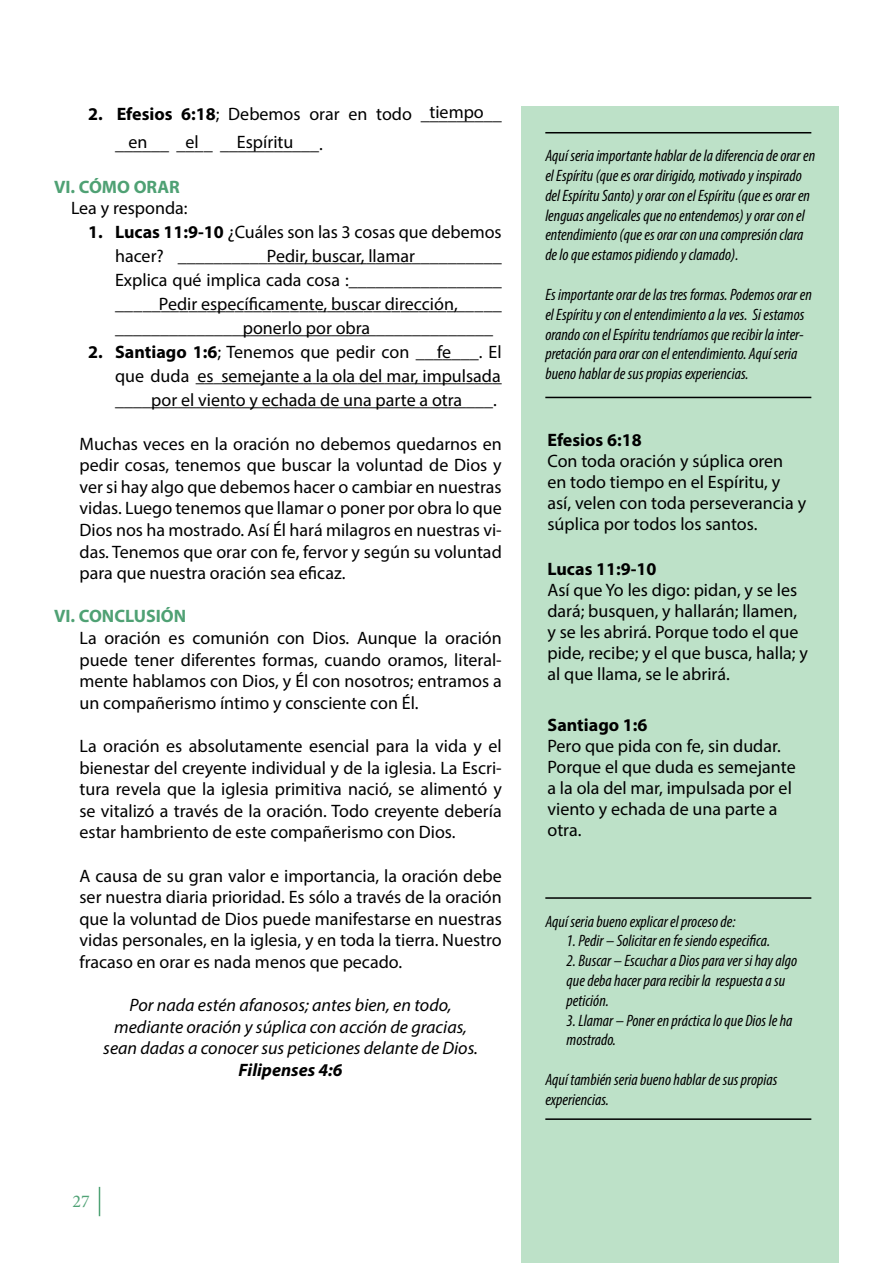
<style>
.page{position:relative;width:893px;height:1263px;background:#fff}
.page>*{position:absolute;margin:0;border:0;box-sizing:border-box;transform-origin:0 0}
.t1{font:18px/21.6px "Myriad Pro";color:#000;text-align:justify}
.t2{font:italic 18px/21.6px "Myriad Pro";color:#000;text-align:center}
.t3{font:700 18px "Myriad Pro";color:#000}
.t4{font:700 18px "Myriad Pro";color:#4fa174}
.t5{font:italic 700 18px "Myriad Pro";color:#000}
.t6{font:18px "Minion Pro";color:#4fa275}
.t7{font:italic condensed 16.5px/19.8px "Myriad Pro";color:#000}
.s1{font-weight:700}
.s2{color:#fff}
</style>
<div class="page">
<svg style="left:99px;top:1187px;width:1px;height:29px"></svg>
<div style="left:522px;top:106px;width:317px;height:1157px;background:#bde1c8"></div>
<hr style="left:545px;top:132px;width:266px;height:1px;background:#000">
<hr style="left:545px;top:897px;width:266px;height:2px;background:#000">
<hr style="left:545px;top:397px;width:266px;height:1px;background:#000">
<hr style="left:545px;top:1118px;width:266px;height:2px;background:#000">
<p class="t1" style="left:429px;top:101px;width:56px">tiempo</p>
<p class="t1" style="left:88px;top:98px;width:415px;line-height:30px"><span class="s1">2. Efesios 6:18</span>; Debemos orar en todo _________ <span class="s2">___</span>______ ____ ___________.</p>
<p class="t4" style="left:54px;top:175px;width:127px">VI. CÓMO ORAR</p>
<p class="t1" style="left:71px;top:197px;width:118px">Lea y responda:</p>
<p class="t1" style="left:115px;top:220px;width:388px;line-height:24px;text-indent:-27px"><span class="s1">1. Lucas 11:9-10</span> ¿Cuáles son las 3 cosas que debemos hacer? ____________________________________ Explica qué implica cada cosa :_________________ __________________________________________ __________________________________________</p>
<p class="t1" style="left:115px;top:340px;width:388px;line-height:24px;text-indent:-27px"><span class="s1">2. Santiago 1:6</span>; Tenemos que pedir con _______. El que duda __________________________________ __________________________________________.</p>
<p class="t1" style="left:80px;top:432px;width:424px">Muchas veces en la oración no debemos quedarnos en pedir cosas, tenemos que buscar la voluntad de Dios y ver si hay algo que debemos hacer o cambiar en nuestras vidas. Luego tenemos que llamar o poner por obra lo que Dios nos ha mostrado. Así Él hará milagros en nuestras vi&shy;das. Tenemos que orar con fe, fervor y según su voluntad para que nuestra oración sea eficaz.</p>
<p class="t4" style="left:54px;top:604px;width:134px">VI. CONCLUSIÓN</p>
<p class="t1" style="left:80px;top:627px;width:424px">La oración es comunión con Dios. Aunque la oración puede tener diferentes formas, cuando oramos, literal&shy;mente hablamos con Dios, y Él con nosotros; entramos a un compañerismo íntimo y consciente con Él.</p>
<p class="t1" style="left:80px;top:735px;width:424px">La oración es absolutamente esencial para la vida y el bienestar del creyente individual y de la iglesia. La Escri&shy;tura revela que la iglesia primitiva nació, se alimentó y se vitalizó a través de la oración. Todo creyente debería estar hambriento de este compañerismo con Dios.</p>
<p class="t1" style="left:80px;top:864px;width:424px">A causa de su gran valor e importancia, la oración debe ser nuestra diaria prioridad. Es sólo a través de la oración que la voluntad de Dios puede manifestarse en nuestras vidas personales, en la iglesia, y en toda la tierra. Nuestro fracaso en orar es nada menos que pecado.</p>
<p class="t2" style="left:103px;top:994px;width:376px">Por nada estén afanosos; antes bien, en todo, mediante oración y súplica con acción de gracias, sean dadas a conocer sus peticiones delante de Dios.</p>
<p class="t5" style="left:239px;top:1058px;width:106px">Filipenses 4:6</p>
<p class="t1" style="left:128px;top:131px;width:21px">en</p>
<p class="t1" style="left:186px;top:131px;width:15px">el</p>
<p class="t1" style="left:237px;top:131px;width:58px">Espíritu</p>
<p class="t1" style="left:267px;top:245px;width:150px">Pedir, buscar, llamar</p>
<p class="t1" style="left:159px;top:293px;width:300px">Pedir específicamente, buscar dirección,</p>
<p class="t1" style="left:243px;top:317px;width:129px">ponerlo por obra</p>
<p class="t1" style="left:437px;top:341px;width:16px">fe</p>
<p class="t1" style="left:198px;top:365px;width:305px">es semejante a la ola del mar, impulsada</p>
<p class="t1" style="left:151px;top:389px;width:313px">por el viento y echada de una parte a otra</p>
<p class="t6" style="left:73px;top:1189px;width:19px">27</p>
<p class="t7" style="left:545px;top:146px;width:271px">Aquí seria importante hablar de la diferencia de orar en el Espíritu (que es orar dirigido, motivado y inspirado del Espíritu Santo) y orar con el Espíritu (que es orar en lenguas angelicales que no entendemos) y orar con el entendimiento (que es orar con una compresión clara de lo que estamos pidiendo y clamado).</p>
<p class="t7" style="left:545px;top:284px;width:268px">Es importante orar de las tres formas. Podemos orar en el Espíritu y con el entendimiento a la ves. Si estamos orando con el Espíritu tendríamos que recibir la inter&shy;pretación para orar con el entendimiento. Aquí seria bueno hablar de sus propias experiencias.</p>
<p class="t3" style="left:547px;top:428px;width:96px">Efesios 6:18</p>
<p class="t1" style="left:547px;top:450px;width:260px;line-height:21px;text-align:left">Con toda oración y súplica oren en todo tiempo en el Espíritu, y así, velen con toda perseverancia y súplica por todos los santos.</p>
<p class="t3" style="left:547px;top:557px;width:111px">Lucas 11:9-10</p>
<p class="t1" style="left:547px;top:579px;width:262px;line-height:21px;text-align:left">Así que Yo les digo: pidan, y se les dará; busquen, y hallarán; llamen, y se les abrirá. Porque todo el que pide, recibe; y el que busca, halla; y al que llama, se le abrirá.</p>
<p class="t3" style="left:547px;top:713px;width:102px">Santiago 1:6</p>
<p class="t1" style="left:547px;top:735px;width:250px;line-height:21px;text-align:left">Pero que pida con fe, sin dudar.<br>Porque el que duda es semejante a la ola del mar, impulsada por el viento y echada de una parte a otra.</p>
<p class="t7" style="left:545px;top:911px;width:192px">Aquí seria bueno explicar el proceso de:</p>
<p class="t7" style="left:567px;top:931px;width:205px">1. Pedir – Solicitar en fe siendo especifica.</p>
<p class="t7" style="left:567px;top:951px;width:232px">2. Buscar – Escuchar a Dios para ver si hay algo que deba hacer para recibir la respuesta a su petición.</p>
<p class="t7" style="left:567px;top:1010px;width:227px">3. Llamar – Poner en práctica lo que Dios le ha mostrado.</p>
<p class="t7" style="left:545px;top:1069px;width:234px">Aquí también seria bueno hablar de sus propias experiencias.</p>
</div>
